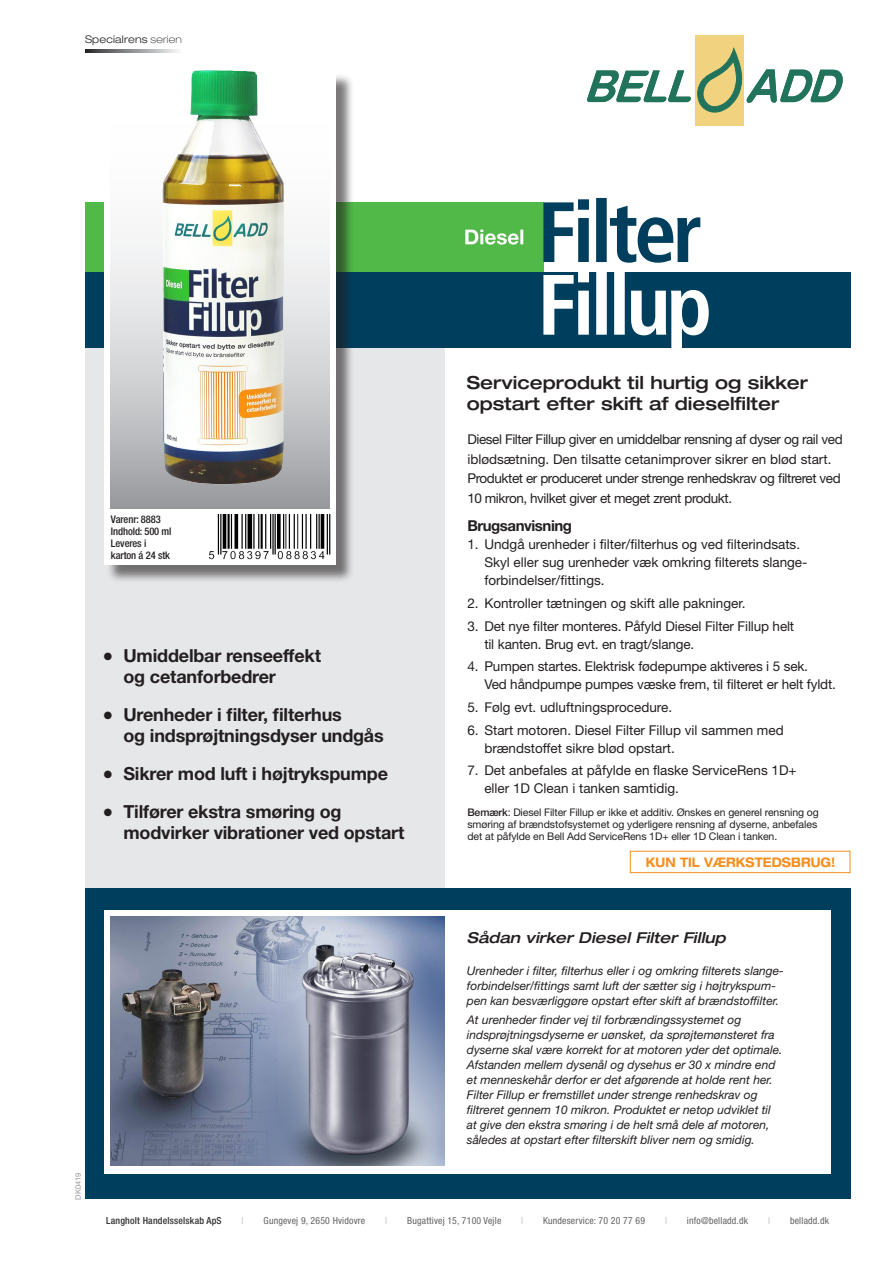
<style>
.page{position:relative;width:893px;height:1263px;background:#fff}
.page>*{position:absolute;margin:0;border:0;box-sizing:border-box;transform-origin:0 0}
.t1{font:700 18px/21px "Helvetica Neue LT Std";letter-spacing:-.01em;color:#231f20}
.t2{font:500 expanded 18px/21px "Helvetica Neue";color:#231f20}
.t3{font:italic 500 expanded 15px "Helvetica Neue";color:#231f20}
.t4{font:700 15px "Helvetica Neue LT Std";letter-spacing:-.03em;color:#231f20}
.t5{font:13.5px/18px "Helvetica Neue";color:#231f20}
.t6{font:13.5px/19.5px "Helvetica Neue";letter-spacing:-.03em;color:#231f20}
.t7{font:700 expanded 13.2px "Helvetica Neue";letter-spacing:.005em;color:#f68e1e;scale:.85 1}
.t8{font:italic 12px/15px "Helvetica Neue";color:#231f20}
.t9{font:10.5px/12px "Helvetica Neue";letter-spacing:-.01em;color:#231f20}
.Varenr{font:500 condensed 10.5px/12px "Helvetica Neue";letter-spacing:-.01em;color:#231f20}
.t10{font:300 expanded 10.5px "Helvetica Neue";letter-spacing:.02em;color:#231f20}
.t11{font:condensed 9.75px "Helvetica Neue LT Std";letter-spacing:.02em;color:#636366}
.t12{font:500 condensed 9.75px "Helvetica Neue";letter-spacing:.02em;color:#312f30}
.t13{font:condensed 9.75px "Helvetica Neue LT Std";color:#c7c8ca}
.t14{font:7.5px "Helvetica Neue";color:#939598}
.s1{font-weight:100}
.s2{font-weight:500}
</style>
<div class="page">
<svg style="left:85px;top:50px;width:93px;height:2px"></svg>
<div style="left:85px;top:342px;width:359px;height:556px;background:#e6e7e9"></div>
<div style="left:85px;top:888px;width:765px;height:311px;background:#003e5e"></div>
<div style="left:104px;top:910px;width:726px;height:263px;background:#fff"></div>
<div style="left:630px;top:851px;width:220px;height:22px;background:#fff;border:1px solid #f68e1e"></div>
<div style="left:85px;top:202px;width:458px;height:75px;background:#51b948"></div>
<div style="left:85px;top:272px;width:765px;height:75px;background:#003e5e"></div>
<div style="left:695px;top:36px;width:49px;height:90px;background:#f0d27f"></div>
<svg style="left:587px;top:48px;width:256px;height:65px"></svg>
<div style="left:106px;top:73px;width:249px;height:510px;background:#231f20;opacity:.6"></div>
<div style="left:104px;top:71px;width:232px;height:494px;background:#fff"></div>
<svg style="left:111px;top:237px;width:219px;height:272px;background:#c9cacc"></svg>
<img style="left:111px;top:916px;width:333px;height:250px">
<img style="left:162px;top:70px;width:122px;height:414px">
<svg style="left:465px;top:230px;width:58px;height:15px"></svg>
<svg style="left:543px;top:198px;width:157px;height:65px"></svg>
<svg style="left:543px;top:271px;width:166px;height:77px"></svg>
<img style="left:209px;top:514px;width:122px;height:46px">
<p class="t10" style="left:85px;top:33px;width:98px">Specialrens <span class="s1">serien</span></p>
<p class="Varenr" style="left:111px;top:513px;width:62px">Varenr: 8883<br>Indhold: 500 ml<br>Leveres i karton á 24 stk</p>
<p class="t1" style="left:123px;top:644px;width:199px;text-indent:-19px">● Umiddelbar renseeffekt og cetanforbedrer</p>
<p class="t1" style="left:123px;top:703px;width:262px;text-indent:-19px">● Urenheder i filter, filterhus<br>og indsprøjtningsdyser undgås</p>
<p class="t1" style="left:104px;top:762px;width:286px">● Sikrer mod luft i højtrykspumpe</p>
<p class="t1" style="left:123px;top:800px;width:282px;text-indent:-19px">● Tilfører ekstra smøring og modvirker vibrationer ved opstart</p>
<p class="t14" style="left:73px;top:1200px;width:28px;rotate:-90deg">DK0419</p>
<p class="t2" style="left:467px;top:372px;width:343px">Serviceprodukt til hurtig og sikker opstart efter skift af dieselfilter</p>
<p class="t6" style="left:467px;top:429px;width:377px">Diesel Filter Fillup giver en umiddelbar rensning af dyser og rail ved iblødsætning. Den tilsatte cetanimprover sikrer en blød start.<br>Produktet er produceret under strenge renhedskrav og filtreret ved 10 mikron, hvilket giver et meget zrent produkt.</p>
<p class="t4" style="left:467px;top:517px;width:106px">Brugsanvisning</p>
<p class="t5" style="left:484px;top:535px;width:325px;text-indent:-17px">1. Undgå urenheder i filter/filterhus og ved filterindsats.<br>Skyl eller sug urenheder væk omkring filterets slange&shy;forbindelser/fittings.</p>
<p class="t5" style="left:467px;top:594px;width:280px">2. Kontroller tætningen og skift alle pakninger.</p>
<p class="t5" style="left:484px;top:617px;width:311px;text-indent:-17px">3. Det nye filter monteres. Påfyld Diesel Filter Fillup helt til kanten. Brug evt. en tragt/slange.</p>
<p class="t5" style="left:484px;top:657px;width:353px;text-indent:-17px">4. Pumpen startes. Elektrisk fødepumpe aktiveres i 5 sek.<br>Ved håndpumpe pumpes væske frem, til filteret er helt fyldt.</p>
<p class="t5" style="left:467px;top:698px;width:206px">5. Følg evt. udluftningsprocedure.</p>
<p class="t5" style="left:484px;top:721px;width:301px;text-indent:-17px">6. Start motoren. Diesel Filter Fillup vil sammen med brændstoffet sikre blød opstart.</p>
<p class="t5" style="left:484px;top:761px;width:314px;text-indent:-17px">7. Det anbefales at påfylde en flaske ServiceRens 1D+ eller 1D Clean i tanken samtidig.</p>
<p class="t9" style="left:467px;top:806px;width:353px"><span class="s2">Bemærk</span>: Diesel Filter Fillup er ikke et additiv. Ønskes en generel rensning og smøring af brændstofsystemet og yderligere rensning af dyserne, anbefales det at påfylde en Bell Add ServiceRens 1D+ eller 1D Clean i tanken.</p>
<p class="t7" style="left:646px;top:854px;width:225px">KUN TIL VÆRKSTEDSBRUG!</p>
<p class="t3" style="left:467px;top:928px;width:260px">Sådan virker Diesel Filter Fillup</p>
<p class="t8" style="left:467px;top:963px;width:319px">Urenheder i filter, filterhus eller i og omkring filterets slange&shy;forbindelser/fittings samt luft der sætter sig i højtrykspum&shy;pen kan besværliggøre opstart efter skift af brændstoffilter.</p>
<p class="t8" style="left:467px;top:1012px;width:317px">At urenheder finder vej til forbrændingssystemet og indsprøjtningsdyserne er uønsket, da sprøjtemønsteret fra dyserne skal være korrekt for at motoren yder det optimale.<br>Afstanden mellem dysenål og dysehus er 30 x mindre end et menneskehår derfor er det afgørende at holde rent her.<br>Filter Fillup er fremstillet under strenge renhedskrav og filtreret gennem 10 mikron. Produktet er netop udviklet til at give den ekstra smøring i de helt små dele af motoren, således at opstart efter filterskift bliver nem og smidig.</p>
<p class="t12" style="left:106px;top:1215px;width:117px">Langholt Handelsselskab ApS</p>
<p class="t13" style="left:242px;top:1215px;width:3px">I</p>
<p class="t11" style="left:264px;top:1215px;width:103px">Gungevej 9, 2650 Hvidovre</p>
<p class="t13" style="left:385px;top:1215px;width:3px">I</p>
<p class="t11" style="left:407px;top:1215px;width:96px">Bugattivej 15, 7100 Vejle</p>
<p class="t13" style="left:521px;top:1215px;width:3px">I</p>
<p class="t11" style="left:543px;top:1215px;width:103px">Kundeservice: 70 20 77 69</p>
<p class="t13" style="left:665px;top:1215px;width:3px">I</p>
<p class="t11" style="left:687px;top:1215px;width:63px">info@belladd.dk</p>
<p class="t13" style="left:768px;top:1215px;width:3px">I</p>
<p class="t11" style="left:790px;top:1215px;width:41px">belladd.dk</p>
</div>
